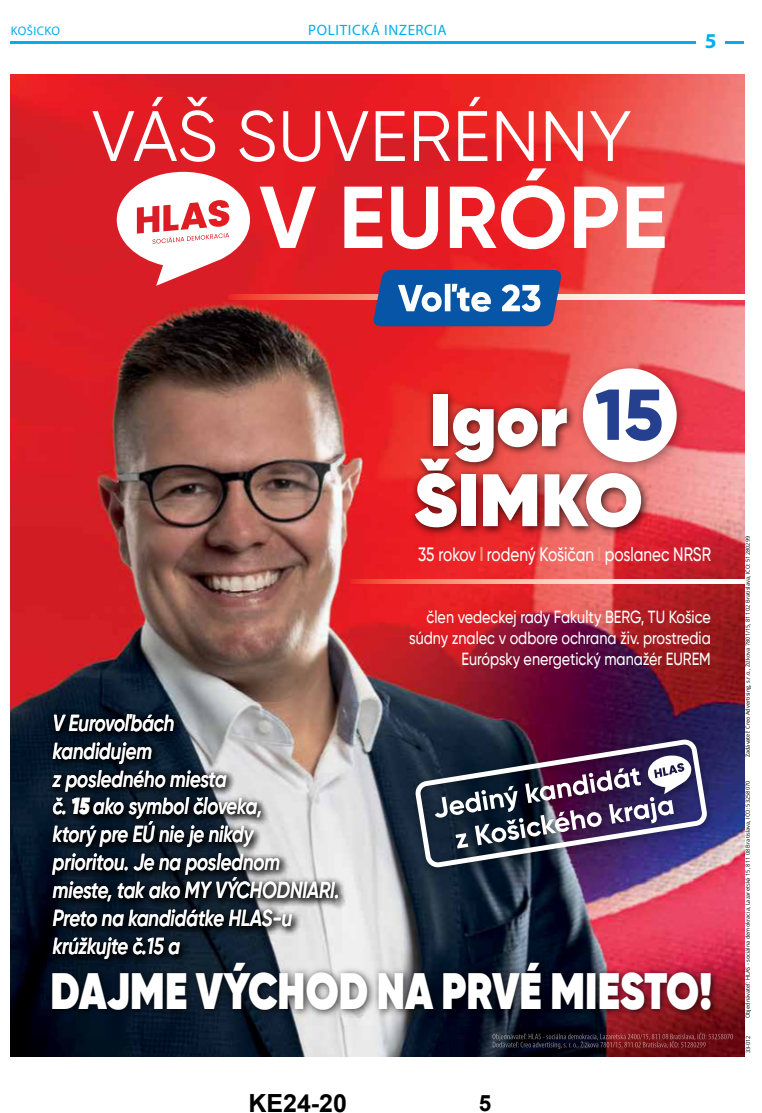
<style>
.page{position:relative;width:762px;height:1113px;background:#fff}
.page>*{position:absolute;margin:0;border:0;box-sizing:border-box;transform-origin:0 0}
.t1{font:800 74.12px/80px "Gilroy";color:#fff}
.t2{font:italic 800 51px "Gilroy";color:#fff;scale:.82 1}
.t3{font:700 25px "Arial";color:#000}
.t4{font:italic 600 22.88px/27.9px "Gilroy";color:#fff;scale:.8 1}
.t5{font:700 22.5px "Arial";color:#000}
.t6{font:700 21.25px "Myriad Pro";color:#00aeef}
.t7{font:500 19.25px "Gilroy";letter-spacing:-.005em;color:#fff;scale:.79 1}
.t8{font:500 17.5px/21px "Gilroy";color:#fff;text-align:right;scale:.82 1}
.t9{font:15px "Myriad Pro";letter-spacing:.04em;color:#00aeef}
.t10{font:12.5px "Myriad Pro";letter-spacing:.03em;color:#00aeef}
.t11{font:5.62px "Open Sans";color:#000}
.t12{font:5.62px "Open Sans";color:#000}
.s1{font-weight:800;color:#f69177}
.s2{font-weight:800}
</style>
<div class="page">
<hr style="left:11px;top:41px;width:733px;height:3px;background:#00aeef">
<div style="left:696px;top:32px;width:29px;height:18px;background:#fff"></div>
<img style="left:11px;top:75px;width:733px;height:981px">
<svg style="left:92px;top:97px;width:539px;height:65px"></svg>
<svg style="left:260px;top:168px;width:405px;height:81px"></svg>
<svg style="left:117px;top:172px;width:133px;height:114px"></svg>
<svg style="left:228px;top:295px;width:516px;height:4px"></svg>
<svg style="left:350px;top:579px;width:394px;height:4px"></svg>
<svg style="left:373px;top:270px;width:189px;height:56px;background:#3d70af"></svg>
<img style="left:405px;top:374px;width:251px;height:186px">
<svg style="left:492px;top:1032px;width:241px;height:17px;background:#51222c"></svg>
<img style="left:407px;top:731px;width:312px;height:148px">
<img style="left:415px;top:738px;width:293px;height:130px">
<svg style="left:435px;top:755px;width:256px;height:93px"></svg>
<img style="left:572px;top:357px;width:120px;height:121px">
<div style="left:583px;top:368px;width:94px;height:94px;background:#fff;border-radius:50%"></div>
<svg style="left:596px;top:389px;width:66px;height:52px"></svg>
<img style="left:36px;top:953px;width:694px;height:82px">
<img style="left:44px;top:702px;width:308px;height:298px">
<p class="t10" style="left:11px;top:25px;width:51px">KOŠICKO</p>
<p class="t9" style="left:308px;top:23px;width:140px">POLITICKÁ INZERCIA</p>
<p class="t6" style="left:705px;top:33px;width:13px">5</p>
<h1 class="t1" style="left:414px;top:380px;width:230px">Igor äIMKO</h1>
<p class="t7" style="left:418px;top:543px;width:372px">35 rokov <span class="s1">l</span> rodený Košičan <span class="s1">l</span> poslanec NRSR</p>
<p class="t4" style="left:53px;top:708px;width:360px">V Eurovoľbách<br>kandidujem<br>z posledného miesta<br>č. <span class="s2">15</span> ako symbol človeka,<br>ktorý pre EÚ nie je nikdy<br>prioritou. Je na poslednom mieste, tak ako MY VÝCHODNIARI.<br>Preto na kandidátke HLAS-u krúžkujte č.15 a</p>
<p class="t8" style="left:409px;top:606px;width:369px">člen vedeckej rady Fakulty BERG, TU Košice súdny znalec v odbore ochrana živ. prostredia<br>Európsky energetický manažér EUREM</p>
<h2 class="t2" style="left:52px;top:961px;width:809px">DAJME V›CHOD NA PRV… MIESTO!</h2>
<p class="t3" style="left:248px;top:1088px;width:100px">KE24-20</p>
<p class="t5" style="left:479px;top:1090px;width:14px">5</p>
<p class="t11" style="left:744px;top:757px;width:223px;rotate:-90deg">Zadávateľ: Creo Advertising, s.r.o., Žižkova 7801/15, 811 02 Bratislava, IČO: 51280299</p>
<p class="t11" style="left:744px;top:1018px;width:239px;rotate:-90deg">Objednávateľ: HLAS - sociálna demokracia, Lazaretská 15, 811 08 Bratislava, IČO: 53258070</p>
<p class="t12" style="left:745px;top:1053px;width:19px;rotate:-90deg">33-012</p>
</div>
